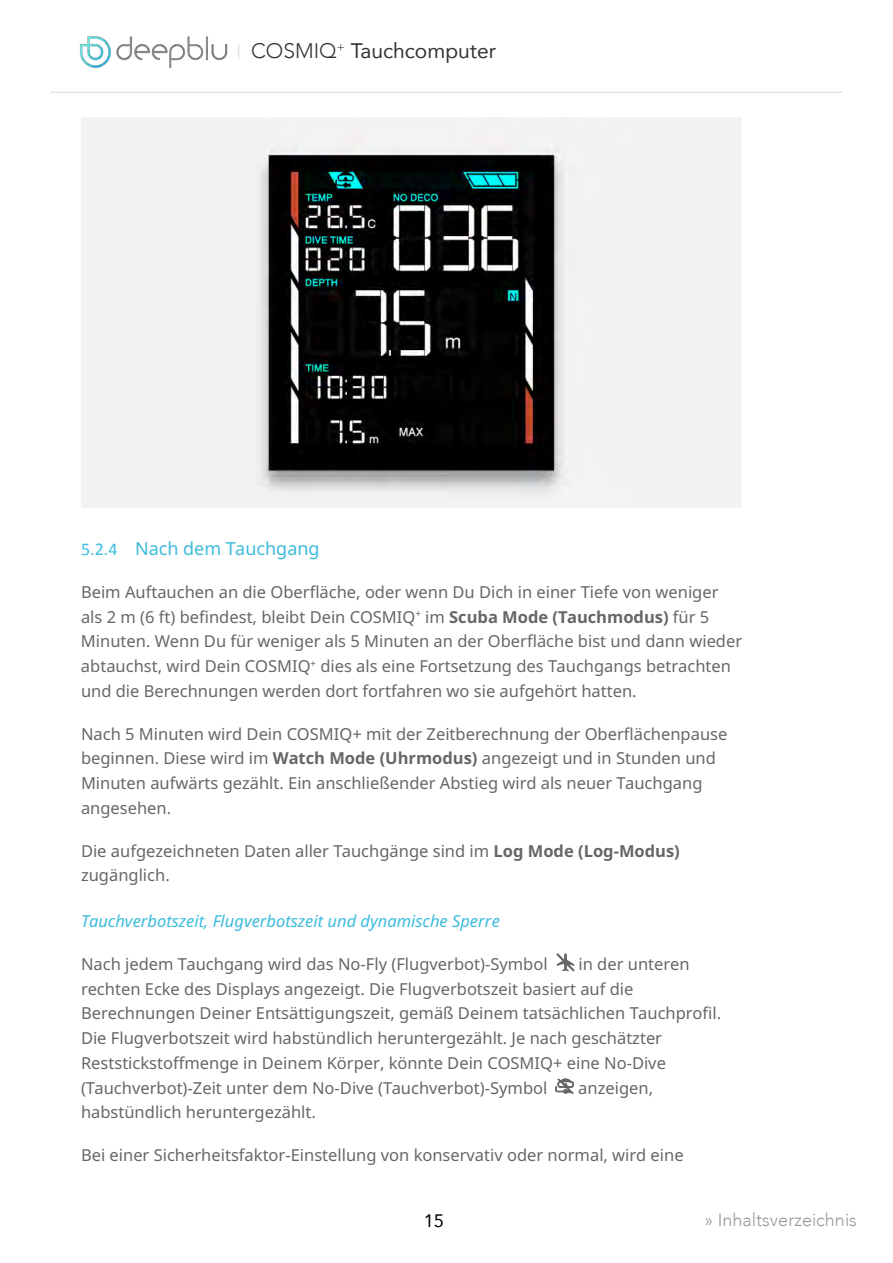
<style>
.page{position:relative;width:893px;height:1263px;background:#fff}
.page>*{position:absolute;margin:0;border:0;box-sizing:border-box;transform-origin:0 0}
.t1{font:21px "Avenir";color:#333}
.t2{font:18px "Noto Sans";color:#3cbbdd}
.t3{font:300 18px "Avenir";color:#999}
.t4{font:18px "Avenir";color:#000}
.t5{font:16.5px/24.8px "Noto Sans";color:#666}
.t6{font:italic 16.5px "Noto Sans";color:#3cbbdd}
.s1{font-weight:300}
.s2{font-family:"Calibri"}
.s3{font-weight:700}
</style>
<div class="page">
<img style="left:79px;top:36px;width:149px;height:32px">
<hr style="left:50px;top:92px;width:792px;height:1px;background:#e5e5e5">
<svg style="left:238px;top:44px;width:1px;height:15px"></svg>
<img style="left:81px;top:117px;width:660px;height:390px">
<img style="left:556px;top:953px;width:18px;height:19px">
<img style="left:556px;top:1078px;width:18px;height:17px">
<p class="t1" style="left:251px;top:33px;width:247px"><span class="s1">COSMIQ</span><sup>+</sup> Tauchcomputer</p>
<p class="t2" style="left:81px;top:536px;width:240px"><span class="s2">5.2.4</span> Nach dem Tauchgang</p>
<p class="t5" style="left:81px;top:579px;width:663px">Beim Auftauchen an die Oberfläche, oder wenn Du Dich in einer Tiefe von weniger als 2 m (6 ft) befindest, bleibt Dein COSMIQ<sup>+</sup> im <span class="s3">Scuba Mode (Tauchmodus)</span> für 5<br>Minuten. Wenn Du für weniger als 5 Minuten an der Oberfläche bist und dann wieder abtauchst, wird Dein COSMIQ<sup>+</sup> dies als eine Fortsetzung des Tauchgangs betrachten und die Berechnungen werden dort fortfahren wo sie aufgehört hatten.</p>
<p class="t5" style="left:81px;top:721px;width:648px">Nach 5 Minuten wird Dein COSMIQ+ mit der Zeitberechnung der Oberflächenpause beginnen. Diese wird im <span class="s3">Watch Mode (Uhrmodus)</span> angezeigt und in Stunden und Minuten aufwärts gezählt. Ein anschließender Abstieg wird als neuer Tauchgang angesehen.</p>
<p class="t5" style="left:81px;top:838px;width:600px">Die aufgezeichneten Daten aller Tauchgänge sind im <span class="s3">Log Mode (Log-Modus) </span>zugänglich.</p>
<p class="t6" style="left:81px;top:909px;width:420px">Tauchverbotszeit, Flugverbotszeit und dynamische Sperre</p>
<p class="t5" style="left:81px;top:951px;width:468px">Nach jedem Tauchgang wird das No-Fly (Flugverbot)-Symbol</p>
<p class="t5" style="left:81px;top:951px;width:642px;text-indent:497px">in der unteren rechten Ecke des Displays angezeigt. Die Flugverbotszeit basiert auf die Berechnungen Deiner Entsättigungszeit, gemäß Deinem tatsächlichen Tauchprofil.<br>Die Flugverbotszeit wird habstündlich heruntergezählt. Je nach geschätzter Reststickstoffmenge in Deinem Körper, könnte Dein COSMIQ+ eine No-Dive (Tauchverbot)-Zeit unter dem No-Dive (Tauchverbot)-Symbol</p>
<p class="t5" style="left:578px;top:1075px;width:76px">anzeigen,</p>
<p class="t5" style="left:81px;top:1099px;width:236px">habstündlich heruntergezählt.</p>
<p class="t5" style="left:81px;top:1142px;width:604px">Bei einer Sicherheitsfaktor-Einstellung von konservativ oder normal, wird eine</p>
<p class="t4" style="left:424px;top:1206px;width:22px">15</p>
<p class="t3" style="left:705px;top:1209px;width:154px">» Inhaltsverzeichnis</p>
</div>
